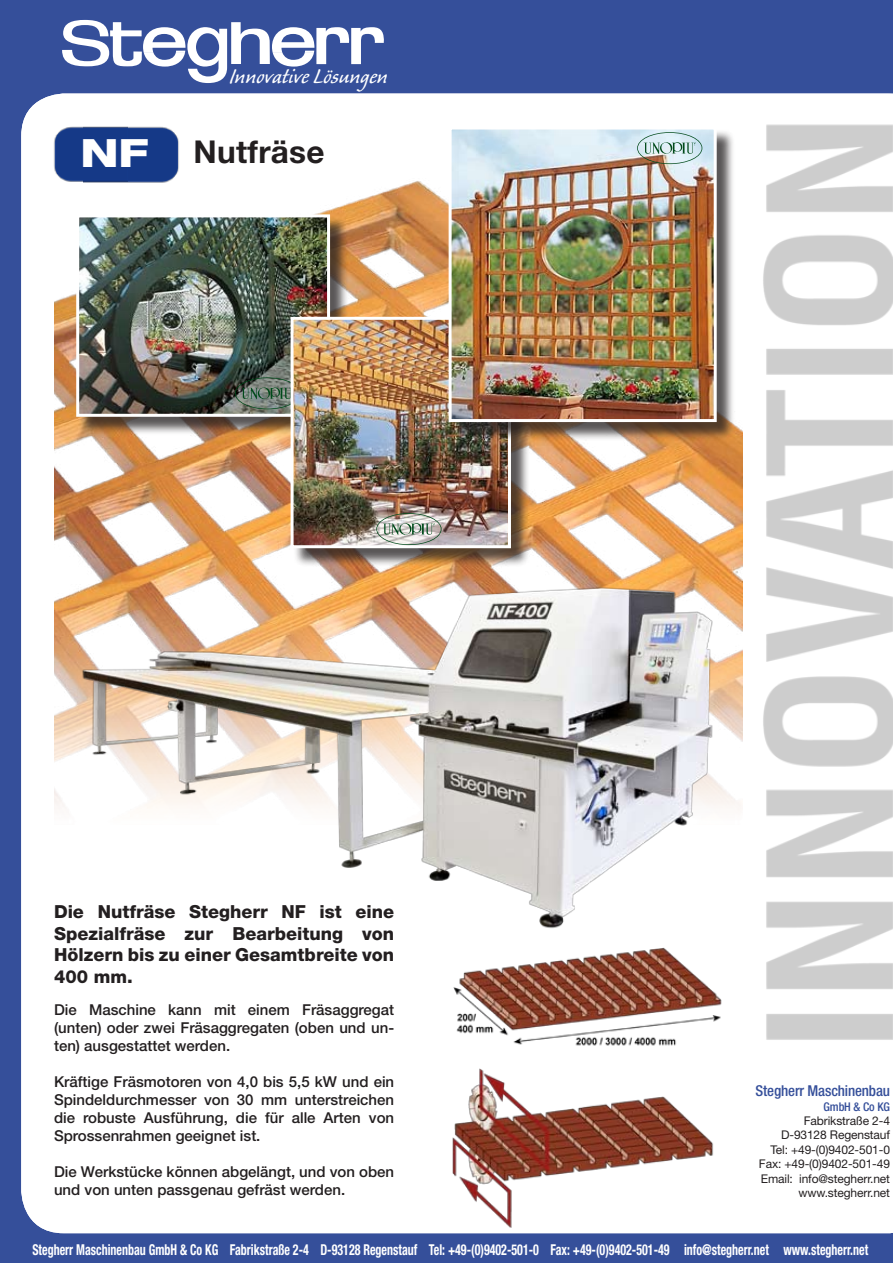
<style>
.page{position:relative;width:893px;height:1263px;background:#354f9a}
.page>*{position:absolute;margin:0;border:0;box-sizing:border-box;transform-origin:0 0}
.t1{font:800 expanded 39px "Helvetica Neue LT Std";color:#fff}
.t2{font:700 31.5px "Helvetica Neue LT Std";letter-spacing:.01em;color:#231f20}
.t3{font:27px "Caliban Std";color:#fff}
.t4{font:800 18px/21.6px "Helvetica Neue LT Std";color:#231f20;text-align:justify}
.t5{font:500 15px/18px "Helvetica Neue LT Std";color:#231f20;text-align:justify}
.t6{font:700 condensed 15px "Helvetica Neue LT Std";color:#fff;scale:.8 1}
.t7{font:500 condensed 15px "Helvetica Neue LT Std";letter-spacing:-.01em;color:#354f9a}
.t8{font:12px/14.4px "Helvetica Neue LT Std";letter-spacing:-.01em;color:#231f20;text-align:right}
.t9{font:500 condensed 12px "Helvetica Neue LT Std";letter-spacing:-.01em;color:#354f9a}
</style>
<div class="page">
<div style="left:21px;top:94px;width:872px;height:1139px;background:#fff"></div>
<svg style="left:62px;top:20px;width:322px;height:63px"></svg>
<img style="left:738px;top:106px;width:155px;height:947px">
<img style="left:54px;top:128px;width:688px;height:697px">
<img style="left:74px;top:581px;width:646px;height:354px">
<img style="left:128px;top:109px;width:61px;height:90px">
<img style="left:35px;top:109px;width:93px;height:90px">
<img style="left:453px;top:948px;width:271px;height:280px">
<div style="left:78px;top:217px;width:277px;height:224px;background:#231f20;opacity:.75"></div>
<img style="left:80px;top:218px;width:246px;height:195px">
<div style="left:76px;top:214px;width:254px;height:203px;border:3px solid #fff"></div>
<svg style="left:235px;top:377px;width:56px;height:32px;background:#66776b"></svg>
<div style="left:293px;top:319px;width:243px;height:255px;background:#231f20;opacity:.75"></div>
<img style="left:295px;top:321px;width:212px;height:223px">
<div style="left:291px;top:317px;width:220px;height:231px;border:3px solid #fff"></div>
<svg style="left:376px;top:513px;width:65px;height:32px;background:#b9bcb4"></svg>
<div style="left:451px;top:129px;width:290px;height:318px;background:#231f20;opacity:.75"></div>
<img style="left:453px;top:130px;width:260px;height:288px">
<div style="left:449px;top:126px;width:268px;height:296px;border:3px solid #fff"></div>
<svg style="left:637px;top:132px;width:65px;height:32px;background:#b9cac7"></svg>
<h1 class="t1" style="left:80px;top:128px;width:69px">NF</h1>
<h3 class="t3" style="left:230px;top:63px;width:160px">Innovative Lösungen</h3>
<h2 class="t2" style="left:193px;top:132px;width:133px">Nutfräse</h2>
<p class="t4" style="left:54px;top:901px;width:342px">Die Nutfräse Stegherr NF ist eine Spezialfräse zur Bearbeitung von Hölzern bis zu einer Gesamtbreite von 400 mm.</p>
<p class="t5" style="left:54px;top:1001px;width:342px">Die Maschine kann mit einem Fräsaggregat (unten) oder zwei Fräsaggregaten (oben und un&shy;ten) ausgestattet werden.</p>
<p class="t5" style="left:54px;top:1073px;width:342px">Kräftige Fräsmotoren von 4,0 bis 5,5 kW und ein Spindeldurchmesser von 30 mm unterstreichen die robuste Ausführung, die für alle Arten von Sprossenrahmen geeignet ist.</p>
<p class="t5" style="left:54px;top:1163px;width:342px">Die Werkstücke können abgelängt, und von oben und von unten passgenau gefräst werden.</p>
<p class="t7" style="left:756px;top:1082px;width:136px">Stegherr Maschinenbau</p>
<p class="t9" style="left:824px;top:1099px;width:68px">GmbH &amp; Co KG</p>
<p class="t8" style="left:759px;top:1113px;width:133px">Fabrikstraße 2-4<br>D-93128 Regenstauf<br>Tel: +49-(0)9402-501-0<br>Fax: +49-(0)9402-501-49<br>Email: info@stegherr.net www.stegherr.net</p>
<p class="t6" style="left:32px;top:1240px;width:1046px">Stegherr Maschinenbau GmbH &amp; Co KG Fabrikstraße 2-4 D-93128 Regenstauf Tel: +49-(0)9402-501-0 Fax: +49-(0)9402-501-49 info@stegherr.net www.stegherr.net</p>
</div>
